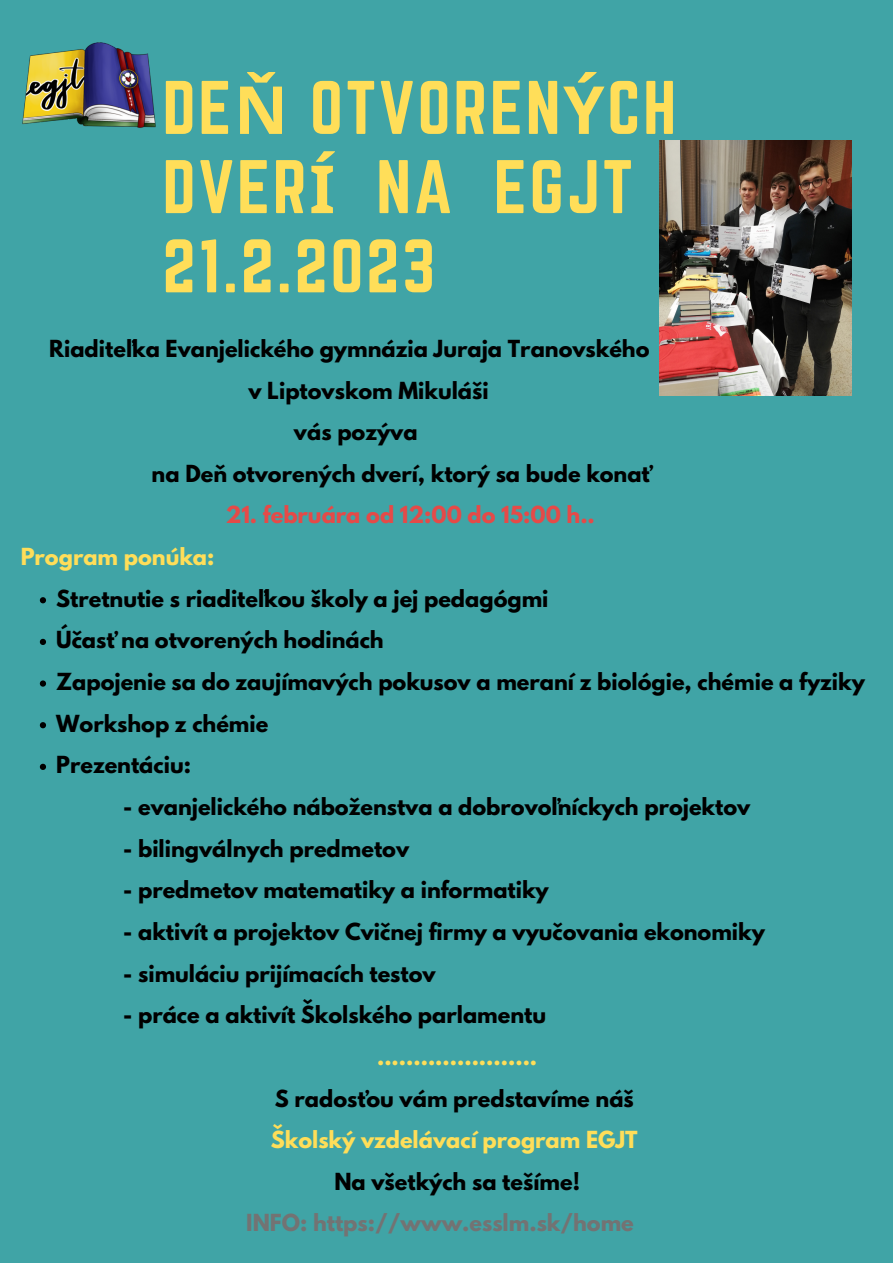
<style>
.page{position:relative;width:893px;height:1263px;background:#40a4a6}
.page>*{position:absolute;margin:0;border:0;box-sizing:border-box;transform-origin:0 0}
.t1{font:66.3px/79.2px "Norwester";letter-spacing:.04em;color:#ffde59}
.t2{font:700 20.85px/41.6px "League Spartan";color:#000}
.t3{font:700 20.85px "League Spartan";color:#ffde59}
.t4{font:700 20.85px "League Spartan";color:#737373}
.t5{font:700 20.85px "League Spartan";color:#e54a48}
.s1{font-family:"Noto Sans";font-weight:700}
</style>
<div class="page">
<img style="left:22px;top:42px;width:134px;height:86px">
<img style="left:660px;top:140px;width:191px;height:255px">
<svg style="left:40px;top:597px;width:6px;height:6px"></svg>
<svg style="left:40px;top:639px;width:6px;height:6px"></svg>
<svg style="left:40px;top:680px;width:6px;height:7px"></svg>
<svg style="left:40px;top:722px;width:6px;height:6px"></svg>
<svg style="left:40px;top:764px;width:6px;height:6px"></svg>
<h1 class="t1" style="left:162px;top:68px;width:515px">DE<span class="s1">Ň</span> OTVOREN<span class="s1">Ý</span>CH<br>DVER<span class="s1">Í</span> NA EGJT<br>21.2.2023</h1>
<p class="t2" style="left:49px;top:330px;width:602px">Riaditeľka Evanjelického gymnázia Juraja Tranovského</p>
<p class="t2" style="left:248px;top:372px;width:242px">v Liptovskom Mikuláši</p>
<p class="t2" style="left:294px;top:414px;width:125px">vás pozýva</p>
<p class="t2" style="left:152px;top:455px;width:500px">na Deň otvorených dverí, ktorý sa bude konať</p>
<p class="t5" style="left:226px;top:505px;width:371px">21. februára od 12:00 do 15:00 h..</p>
<p class="t3" style="left:21px;top:546px;width:195px">Program ponúka:</p>
<p class="t2" style="left:56px;top:580px;width:810px">Stretnutie s riaditeľkou školy a jej pedagógmi<br>Účasť na otvorených hodinách<br>Zapojenie sa do zaujímavých pokusov a meraní z biológie, chémie a fyziky Workshop z chémie<br>Prezentáciu:</p>
<p class="t2" style="left:123px;top:788px;width:628px">- evanjelického náboženstva a dobrovoľníckych projektov</p>
<p class="t2" style="left:123px;top:830px;width:287px">- bilingválnych predmetov</p>
<p class="t2" style="left:123px;top:872px;width:427px">- predmetov matematiky a informatiky</p>
<p class="t2" style="left:123px;top:913px;width:643px">- aktivít a projektov Cvičnej firmy a vyučovania ekonomiky</p>
<p class="t2" style="left:123px;top:955px;width:314px">- simuláciu prijímacích testov</p>
<p class="t2" style="left:123px;top:997px;width:424px">- práce a aktivít Školského parlamentu</p>
<p class="t3" style="left:377px;top:1046px;width:162px">......................</p>
<p class="t2" style="left:275px;top:1080px;width:360px">S radosťou vám predstavíme náš</p>
<p class="t3" style="left:271px;top:1129px;width:368px">Školský vzdelávací program EGJT</p>
<p class="t2" style="left:334px;top:1163px;width:247px">Na všetkých sa tešíme!</p>
<p class="t4" style="left:246px;top:1213px;width:389px">INFO: https://www.esslm.sk/home</p>
</div>
